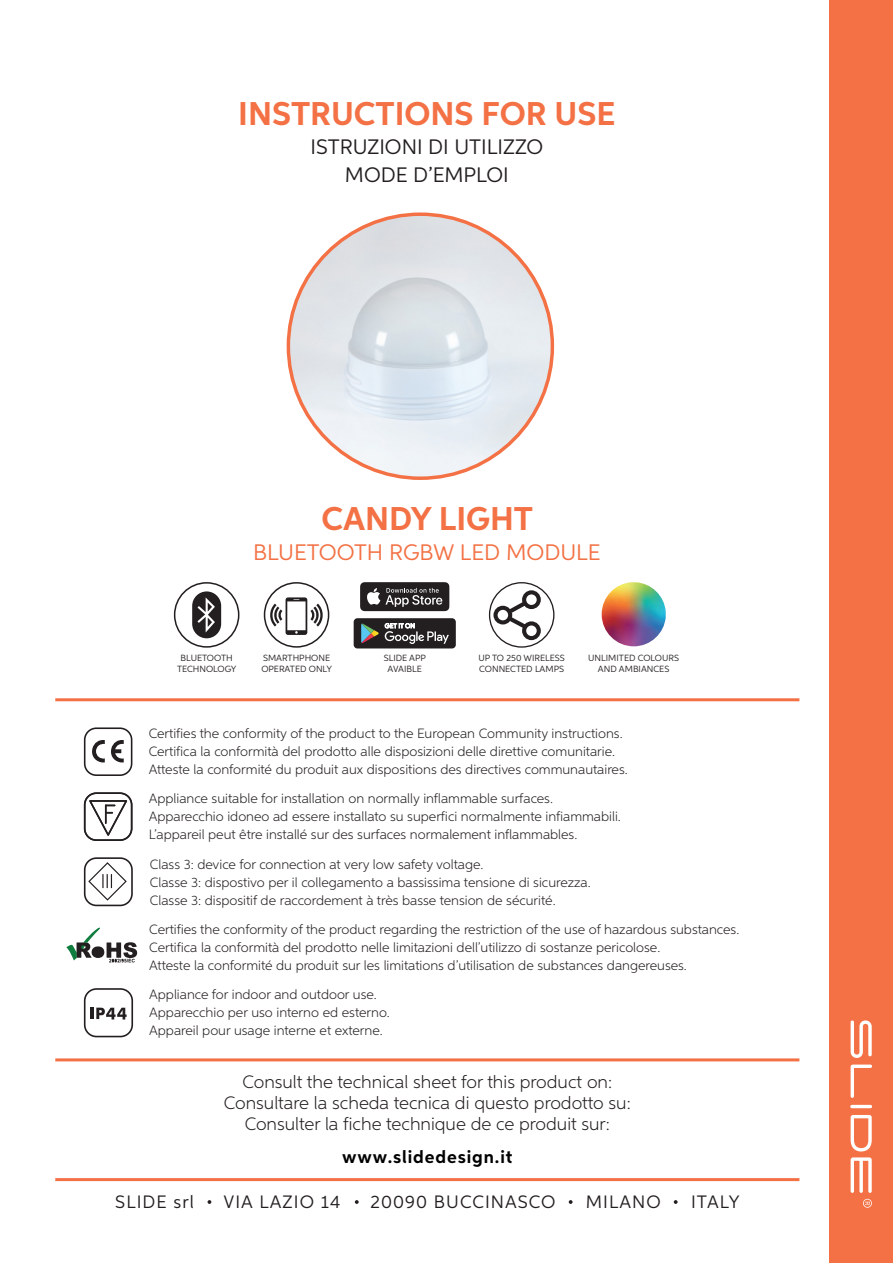
<style>
.page{position:relative;width:893px;height:1263px;background:#fff}
.page>*{position:absolute;margin:0;border:0;box-sizing:border-box;transform-origin:0 0}
.t1{font:700 33px "Aspira";color:#f37144}
.t2{font:22.5px "Aspira";color:#f37144}
.t3{font:21px/28.5px "Aspira";color:#231f20;text-align:center}
.t4{font:300 18px/21px "Aspira";color:#231f20;text-align:center}
.t5{font:18px "Aspira";letter-spacing:.06em;color:#231f20}
.t6{font:700 18px "Aspira";letter-spacing:.05em;color:#000001}
.t7{font:300 13.5px/18px "Aspira";color:#231f20}
.t8{font:9px/10.5px "Aspira";color:#231f20;text-align:center}
</style>
<div class="page">
<svg style="left:84px;top:727px;width:48px;height:49px"></svg>
<svg style="left:84px;top:792px;width:48px;height:49px"></svg>
<hr style="left:55px;top:698px;width:744px;height:3px;background:#f37144">
<div style="left:829px;top:0;width:64px;height:1263px;background:#f37144"></div>
<svg style="left:863px;top:1199px;width:9px;height:9px"></svg>
<hr style="left:850px;top:1105px;width:22px;height:3px;background:#fff;border-radius:2px">
<svg style="left:851px;top:1115px;width:21px;height:36px"></svg>
<svg style="left:851px;top:1064px;width:21px;height:34px"></svg>
<svg style="left:851px;top:1157px;width:21px;height:36px"></svg>
<svg style="left:851px;top:1020px;width:21px;height:38px"></svg>
<hr style="left:55px;top:1178px;width:744px;height:3px;background:#f37144">
<svg style="left:208px;top:1200px;width:3px;height:4px"></svg>
<svg style="left:355px;top:1200px;width:4px;height:4px"></svg>
<svg style="left:569px;top:1200px;width:4px;height:4px"></svg>
<svg style="left:674px;top:1200px;width:4px;height:4px"></svg>
<img style="left:288px;top:214px;width:264px;height:264px;border-radius:132px">
<svg style="left:66px;top:927px;width:71px;height:36px"></svg>
<hr style="left:55px;top:1058px;width:744px;height:3px;background:#f37144">
<svg style="left:174px;top:582px;width:65px;height:66px"></svg>
<svg style="left:264px;top:582px;width:65px;height:66px"></svg>
<svg style="left:489px;top:582px;width:65px;height:66px"></svg>
<img style="left:602px;top:582px;width:64px;height:64px">
<svg style="left:360px;top:582px;width:89px;height:29px;background:#484546"></svg>
<div style="left:354px;top:618px;width:102px;height:30px;background:#231f20;border-radius:4px"></div>
<svg style="left:385px;top:623px;width:64px;height:21px"></svg>
<svg style="left:361px;top:624px;width:18px;height:19px"></svg>
<svg style="left:84px;top:857px;width:49px;height:49px"></svg>
<svg style="left:84px;top:988px;width:49px;height:49px"></svg>
<h1 class="t1" style="left:238px;top:94px;width:379px">INSTRUCTIONS FOR USE</h1>
<h3 class="t3" style="left:310px;top:132px;width:234px">ISTRUZIONI DI UTILIZZO<br>MODE D’EMPLOI</h3>
<h1 class="t1" style="left:321px;top:498px;width:213px">CANDY LIGHT</h1>
<h2 class="t2" style="left:253px;top:539px;width:349px">BLUETOOTH RGBW LED MODULE</h2>
<p class="t8" style="left:177px;top:653px;width:61px">BLUETOOTH<br>TECHNOLOGY</p>
<p class="t8" style="left:261px;top:653px;width:72px;text-align:left">SMARTHPHONE<br>OPERATED ONLY</p>
<p class="t8" style="left:384px;top:653px;width:44px">SLIDE APP<br>AVAIBLE</p>
<p class="t8" style="left:478px;top:653px;width:88px;text-align:left">UP TO 250 WIRELESS<br>CONNECTED LAMPS</p>
<p class="t8" style="left:588px;top:653px;width:92px">UNLIMITED COLOURS<br>AND AMBIANCES</p>
<p class="t7" style="left:149px;top:724px;width:481px">Certifies the conformity of the product to the European Community instructions.<br>Certifica la conformità del prodotto alle disposizioni delle direttive comunitarie.<br>Atteste la conformité du produit aux dispositions des directives communautaires.</p>
<p class="t7" style="left:149px;top:789px;width:474px">Appliance suitable for installation on normally inflammable surfaces.<br>Apparecchio idoneo ad essere installato su superfici normalmente infiammabili.<br>L’appareil peut être installé sur des surfaces normalement inflammables.</p>
<p class="t7" style="left:150px;top:855px;width:442px">Class 3: device for connection at very low safety voltage.<br>Classe 3: dispostivo per il collegamento a bassissima tensione di sicurezza.<br>Classe 3: dispositif de raccordement à très basse tension de sécurité.</p>
<p class="t7" style="left:149px;top:920px;width:592px">Certifies the conformity of the product regarding the restriction of the use of hazardous substances.<br>Certifica la conformità del prodotto nelle limitazioni dell’utilizzo di sostanze pericolose.<br>Atteste la conformité du produit sur les limitations d’utilisation de substances dangereuses.</p>
<p class="t7" style="left:149px;top:985px;width:242px">Appliance for indoor and outdoor use.<br>Apparecchio per uso interno ed esterno.<br>Appareil pour usage interne et externe.</p>
<h3 class="t4" style="left:224px;top:1070px;width:408px">Consult the technical sheet for this product on:<br>Consultare la scheda tecnica di questo prodotto su:<br>Consulter la fiche technique de ce produit sur:</h3>
<h3 class="t6" style="left:342px;top:1146px;width:172px">www.slidedesign.it</h3>
<h3 class="t5" style="left:115px;top:1190px;width:80px">SLIDE srl</h3>
<h3 class="t5" style="left:223px;top:1190px;width:118px">VIA LAZIO 14</h3>
<h3 class="t5" style="left:371px;top:1190px;width:187px">20090 BUCCINASCO</h3>
<h3 class="t5" style="left:586px;top:1190px;width:77px">MILANO</h3>
<h3 class="t5" style="left:691px;top:1190px;width:50px">ITALY</h3>
</div>
